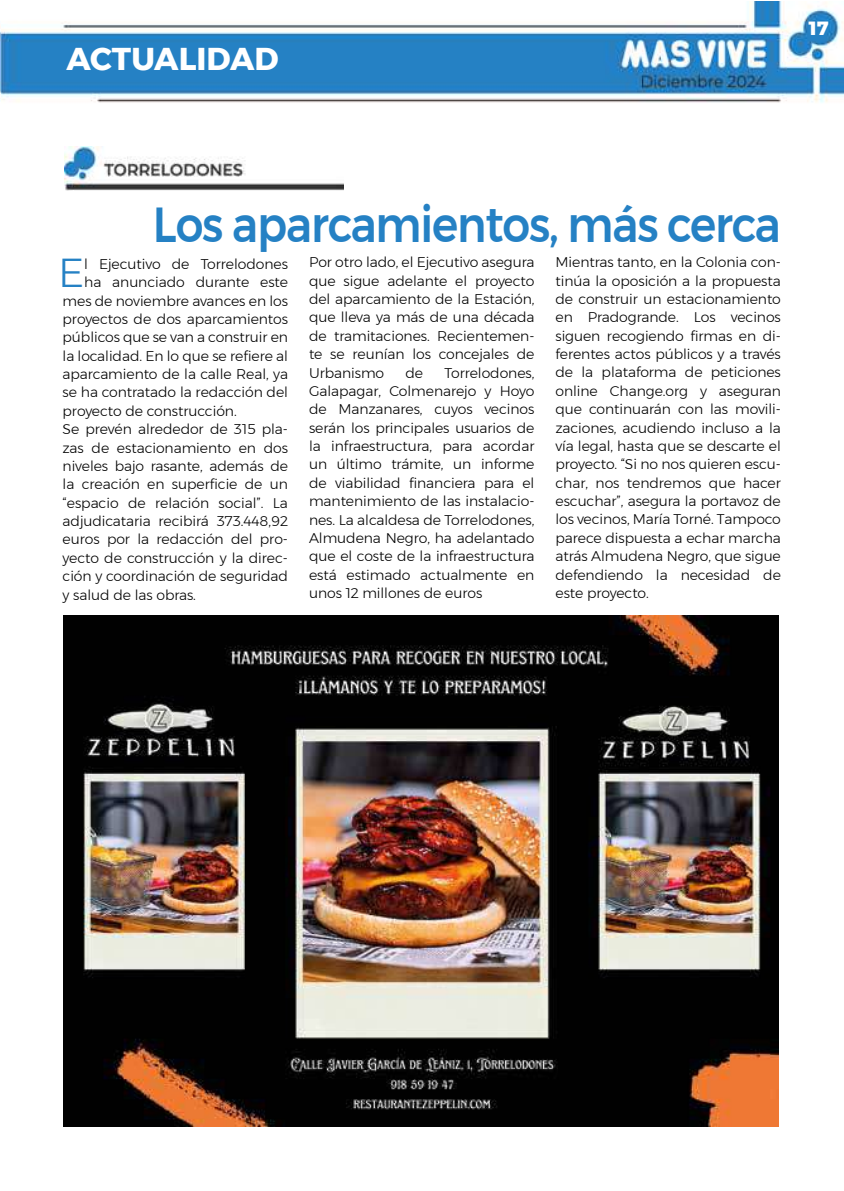
<style>
.page{position:relative;width:844px;height:1191px;background:#fff}
.page>*{position:absolute;margin:0;border:0;box-sizing:border-box;transform-origin:0 0}
.t1{font:500 49px "Montserrat";letter-spacing:-.025em;color:#2581c4;scale:.9 1}
.t2{font:300 40.25px "Montserrat";color:#2581c4}
.t3{font:700 31.5px "Montserrat";color:#fff}
.t4{font:800 19.07px "Montserrat";color:#fff}
.t5{font:300 14px/18.4px "Montserrat";letter-spacing:-.005em;color:#000;text-align:justify}
</style>
<div class="page">
<img style="left:1px;top:2px;width:842px;height:101px">
<img style="left:0;top:1px;width:1px;height:103px">
<img style="left:64px;top:147px;width:279px;height:43px">
<img style="left:63px;top:615px;width:714px;height:511px">
<h3 class="t3" style="left:66px;top:33px;width:213px">ACTUALIDAD</h3>
<h3 class="t4" style="left:809px;top:12px;width:21px">17</h3>
<h1 class="t1" style="left:153px;top:186px;width:699px">Los aparcamientos, más cerca</h1>
<h2 class="t2" style="left:58px;top:243px;width:28px">E</h2>
<p class="t5" style="left:84px;top:254px;width:205px">l Ejecutivo de Torrelodones</p>
<p class="t5" style="left:84px;top:273px;width:205px">ha anunciado durante este</p>
<p class="t5" style="left:63px;top:291px;width:227px">mes de noviembre avances en los</p>
<p class="t5" style="left:63px;top:309px;width:227px">proyectos de dos aparcamientos</p>
<p class="t5" style="left:63px;top:328px;width:227px">públicos que se van a construir en</p>
<p class="t5" style="left:63px;top:346px;width:227px">la localidad. En lo que se refiere al</p>
<p class="t5" style="left:63px;top:365px;width:227px">aparcamiento de la calle Real, ya</p>
<p class="t5" style="left:63px;top:383px;width:227px">se ha contratado la redacción del</p>
<p class="t5" style="left:63px;top:401px;width:176px">proyecto de construcción.</p>
<p class="t5" style="left:63px;top:420px;width:227px">Se prevén alrededor de 315 pla-</p>
<p class="t5" style="left:63px;top:438px;width:227px">zas de estacionamiento en dos</p>
<p class="t5" style="left:63px;top:456px;width:227px">niveles bajo rasante, además de</p>
<p class="t5" style="left:63px;top:475px;width:227px">la creación en superficie de un</p>
<p class="t5" style="left:63px;top:493px;width:227px">“espacio de relación social”. La</p>
<p class="t5" style="left:63px;top:511px;width:227px">adjudicataria recibirá 373.448,92</p>
<p class="t5" style="left:63px;top:530px;width:227px">euros por la redacción del pro-</p>
<p class="t5" style="left:63px;top:548px;width:227px">yecto de construcción y la direc-</p>
<p class="t5" style="left:63px;top:567px;width:227px">ción y coordinación de seguridad</p>
<p class="t5" style="left:63px;top:585px;width:135px">y salud de las obras.</p>
<p class="t5" style="left:309px;top:253px;width:227px">Por otro lado, el Ejecutivo asegura que sigue adelante el proyecto del aparcamiento de la Estación, que lleva ya más de una década de tramitaciones. Recientemen&shy;te se reunían los concejales de Urbanismo</p>
<p class="t5" style="left:309px;top:363px;width:227px;text-indent:135px">Torrelodones, Galapagar, Colmenarejo y Hoyo de Manzanares, cuyos vecinos serán los principales usuarios de la infraestructura, para acordar un último trámite, un informe de viabilidad financiera para el mantenimiento de las instalacio&shy;nes. La alcaldesa de Torrelodones, Almudena Negro, ha adelantado que el coste de la infraestructura está estimado actualmente en unos 12 millones de euros</p>
<p class="t5" style="left:405px;top:363px;width:19px">de</p>
<p class="t5" style="left:555px;top:253px;width:227px">Mientras tanto, en la Colonia con&shy;tinúa la oposición a la propuesta de construir un estacionamiento en Pradogrande. Los vecinos siguen recogiendo firmas en di&shy;ferentes actos públicos y a través de la plataforma de peticiones online Change.org y aseguran que continuarán con las movili&shy;zaciones, acudiendo incluso a la vía legal, hasta que se descarte el proyecto. “Si no nos quieren escu&shy;char, nos tendremos que hacer escuchar”, asegura la portavoz de los vecinos, María Torné. Tampoco parece dispuesta a echar marcha atrás Almudena Negro, que sigue defendiendo la necesidad de este proyecto.</p>
</div>
